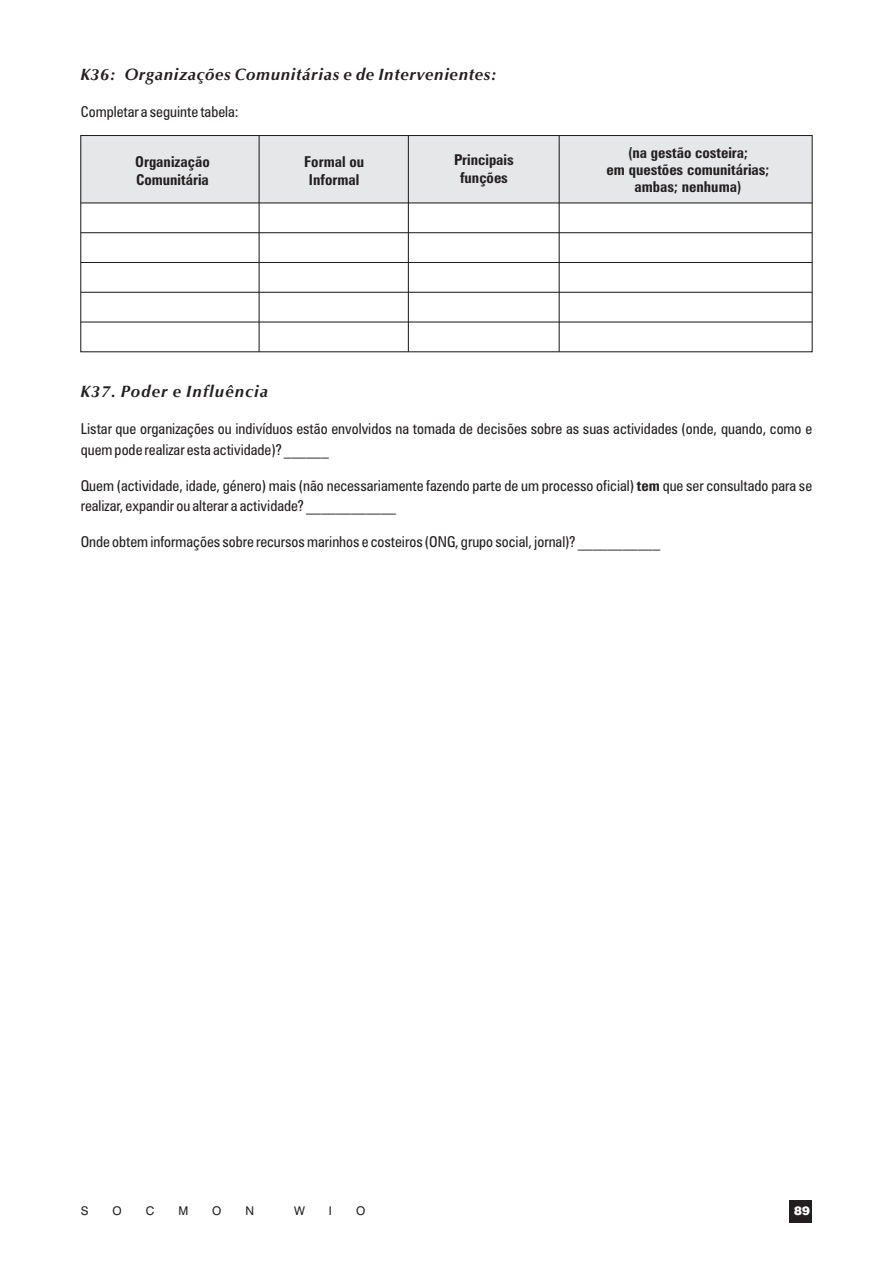
<style>
.page{position:relative;width:893px;height:1263px;background:#fff}
.page>*{position:absolute;margin:0;border:0;box-sizing:border-box;transform-origin:0 0}
.t1{font:italic 700 16.5px "Zapf Humanist 601 BT";letter-spacing:.04em;color:#231f20}
.t2{font:italic 700 16.5px "Zapf Humanist 601 BT";letter-spacing:.07em;color:#231f20}
.t3{font:condensed 15px/20.7px "Zurich BT";color:#231f20}
.t4{font:700 condensed 15px/16.8px "Zurich BT";color:#231f20;text-align:center}
.t5{font:700 condensed 14.85px/17.9px "Zurich BT";color:#231f20;text-align:center}
.t6{font:12px "Swiss 721 BT";color:#231f20}
.t7{font:900 12px "Swiss 721 BT";color:#fff}
.s1{font-weight:700}
</style>
<div class="page">
<div style="left:790px;top:1200px;width:22px;height:22px;background:#231f20"></div>
<div style="left:81px;top:135px;width:731px;height:68px;background:#e6e7e9"></div>
<hr style="left:81px;top:202px;width:731px;height:1px;background:#231f20">
<hr style="left:81px;top:232px;width:731px;height:1px;background:#231f20">
<hr style="left:81px;top:262px;width:731px;height:1px;background:#231f20">
<hr style="left:81px;top:321px;width:731px;height:2px;background:#231f20">
<hr style="left:81px;top:292px;width:731px;height:1px;background:#231f20">
<div style="left:80px;top:135px;width:733px;height:217px;border:1px solid #231f20"></div>
<hr style="left:408px;top:135px;width:1px;height:217px;background:#231f20">
<hr style="left:259px;top:135px;width:1px;height:217px;background:#231f20">
<hr style="left:559px;top:135px;width:1px;height:217px;background:#231f20">
<p class="t1" style="left:81px;top:67px;width:417px">K36: Organizações Comunitárias e de Intervenientes:</p>
<p class="t3" style="left:81px;top:102px;width:159px">Completar a seguinte tabela:</p>
<p class="t5" style="left:454px;top:152px;width:61px">Principais funções</p>
<p class="t4" style="left:607px;top:146px;width:164px">(na gestão costeira;<br>em questões comunitárias; ambas; nenhuma)</p>
<p class="t4" style="left:135px;top:154px;width:76px;line-height:18px;text-align:left">Organização<br>Comunitária</p>
<p class="t4" style="left:304px;top:154px;width:61px;line-height:18px">Formal ou<br>Informal</p>
<p class="t2" style="left:81px;top:384px;width:189px">K37. Poder e Influência</p>
<p class="t3" style="left:81px;top:420px;width:733px">Listar que organizações ou indivíduos estão envolvidos na tomada de decisões sobre as suas actividades (onde, quando, como e quem pode realizar esta actividade)? ______</p>
<p class="t3" style="left:81px;top:476px;width:733px">Quem (actividade, idade, género) mais (não necessariamente fazendo parte de um processo oficial) <span class="s1">tem</span> que ser consultado para se realizar, expandir ou alterar a actividade? ____________</p>
<p class="t3" style="left:81px;top:533px;width:581px">Onde obtem informações sobre recursos marinhos e costeiros (ONG, grupo social, jornal)? ___________</p>
<p class="t6" style="left:81px;top:1205px;width:9px">S</p>
<p class="t6" style="left:113px;top:1205px;width:11px">O</p>
<p class="t6" style="left:146px;top:1205px;width:10px">C</p>
<p class="t6" style="left:178px;top:1205px;width:11px">M</p>
<p class="t6" style="left:212px;top:1205px;width:11px">O</p>
<p class="t6" style="left:246px;top:1205px;width:10px">N</p>
<p class="t6" style="left:294px;top:1205px;width:12px">W</p>
<p class="t6" style="left:329px;top:1205px;width:5px">I</p>
<p class="t6" style="left:356px;top:1205px;width:11px">O</p>
<p class="t7" style="left:794px;top:1206px;width:17px">89</p>
</div>
